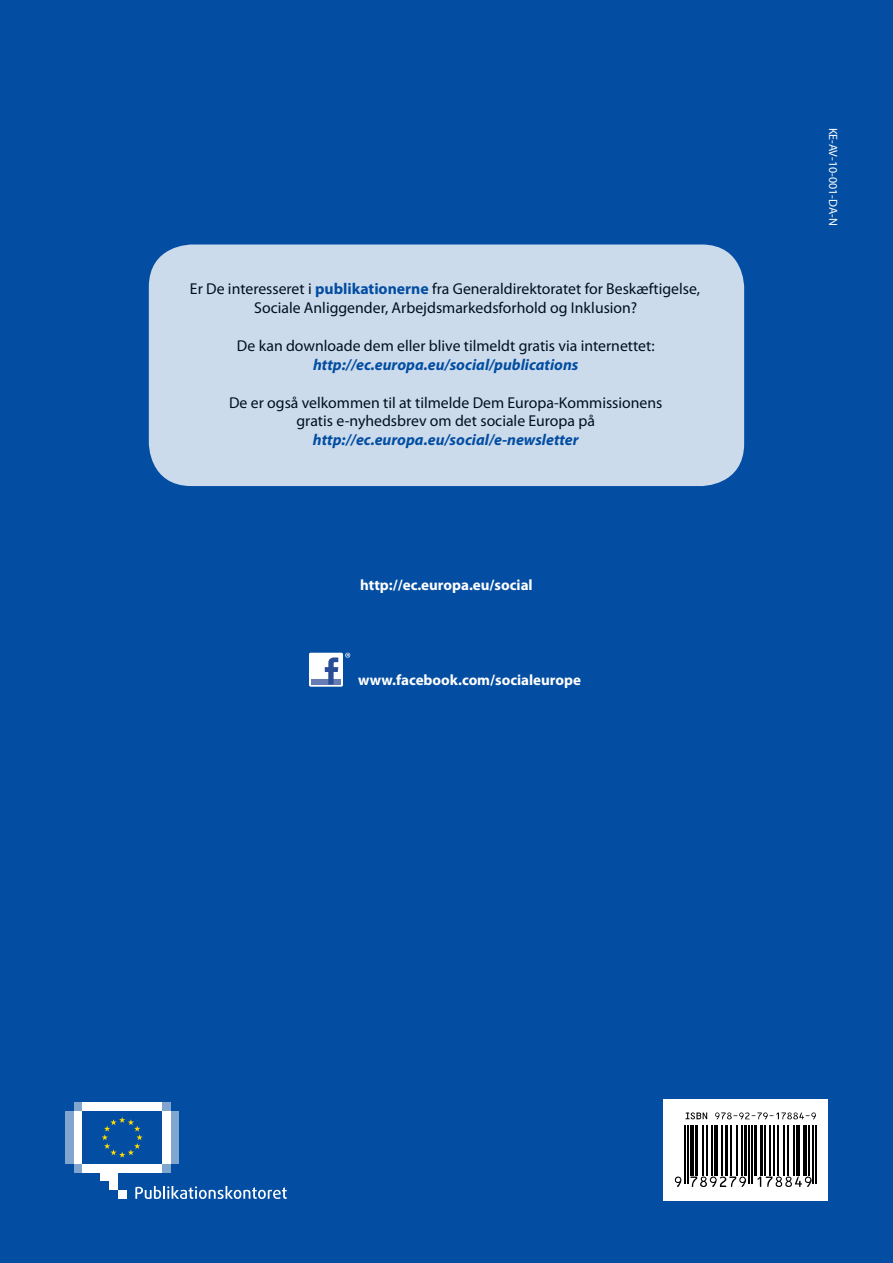
<style>
.page{position:relative;width:893px;height:1263px;background:#034ea2}
.page>*{position:absolute;margin:0;border:0;box-sizing:border-box;transform-origin:0 0}
.t1{font:15.75px/18.9px "Myriad Pro";color:#000;text-align:center}
.t2{font:italic 700 15.75px "Myriad Pro";color:#034ea2}
.t3{font:700 15px "Myriad Pro";color:#fff}
.t4{font:12px "Myriad Pro";letter-spacing:-.005em;color:#fff}
.s1{font-weight:700;color:#034ea2}
</style>
<div class="page">
<svg style="left:74px;top:1163px;width:97px;height:9px"></svg>
<svg style="left:74px;top:1102px;width:97px;height:9px"></svg>
<div style="left:83px;top:1102px;width:79px;height:9px;background:#fff"></div>
<div style="left:83px;top:1163px;width:79px;height:9px;background:#fff"></div>
<div style="left:162px;top:1111px;width:9px;height:52px;background:#fff"></div>
<div style="left:171px;top:1111px;width:8px;height:52px;background:#80a6d0"></div>
<div style="left:74px;top:1111px;width:9px;height:52px;background:#fff"></div>
<div style="left:65px;top:1111px;width:9px;height:52px;background:#80a6d0"></div>
<div style="left:100px;top:1163px;width:18px;height:18px;background:#fff"></div>
<div style="left:109px;top:1163px;width:9px;height:27px;background:#fff"></div>
<div style="left:118px;top:1190px;width:9px;height:9px;background:#fff"></div>
<svg style="left:102px;top:1117px;width:41px;height:40px"></svg>
<svg style="left:135px;top:1186px;width:152px;height:13px"></svg>
<div style="left:663px;top:1099px;width:165px;height:101px;background:#fff"></div>
<div style="left:309px;top:653px;width:34px;height:34px;background:#fff;border-radius:2px"></div>
<div style="left:311px;top:679px;width:30px;height:5px;background:#677bb4"></div>
<svg style="left:325px;top:657px;width:13px;height:27px"></svg>
<svg style="left:345px;top:653px;width:5px;height:5px"></svg>
<div style="left:149px;top:244px;width:595px;height:242px;background:#ccdbec;border-radius:43px"></div>
<hr style="left:685px;top:1125px;width:1px;height:59px;background:#000">
<hr style="left:687px;top:1125px;width:2px;height:59px;background:#000">
<hr style="left:690px;top:1125px;width:4px;height:50px;background:#000">
<hr style="left:695px;top:1125px;width:3px;height:50px;background:#000">
<hr style="left:703px;top:1125px;width:1px;height:50px;background:#000">
<hr style="left:707px;top:1125px;width:1px;height:50px;background:#000">
<hr style="left:711px;top:1125px;width:1px;height:50px;background:#000">
<hr style="left:714px;top:1125px;width:4px;height:50px;background:#000">
<hr style="left:721px;top:1125px;width:1px;height:50px;background:#000">
<hr style="left:725px;top:1125px;width:2px;height:50px;background:#000">
<hr style="left:731px;top:1125px;width:1px;height:50px;background:#000">
<hr style="left:736px;top:1125px;width:1px;height:50px;background:#000">
<hr style="left:741px;top:1125px;width:2px;height:50px;background:#000">
<hr style="left:744px;top:1125px;width:3px;height:50px;background:#000">
<hr style="left:749px;top:1125px;width:1px;height:59px;background:#000">
<hr style="left:752px;top:1125px;width:1px;height:59px;background:#000">
<hr style="left:754px;top:1125px;width:3px;height:50px;background:#000">
<hr style="left:760px;top:1125px;width:2px;height:50px;background:#000">
<hr style="left:764px;top:1125px;width:1px;height:50px;background:#000">
<hr style="left:770px;top:1125px;width:1px;height:50px;background:#000">
<hr style="left:774px;top:1125px;width:1px;height:50px;background:#000">
<hr style="left:778px;top:1125px;width:1px;height:50px;background:#000">
<hr style="left:784px;top:1125px;width:1px;height:50px;background:#000">
<hr style="left:788px;top:1125px;width:1px;height:50px;background:#000">
<hr style="left:793px;top:1125px;width:1px;height:50px;background:#000">
<hr style="left:796px;top:1125px;width:4px;height:50px;background:#000">
<hr style="left:803px;top:1125px;width:4px;height:50px;background:#000">
<hr style="left:808px;top:1125px;width:2px;height:50px;background:#000">
<hr style="left:813px;top:1125px;width:1px;height:59px;background:#000">
<hr style="left:816px;top:1125px;width:1px;height:59px;background:#000">
<svg style="left:685px;top:1112px;width:22px;height:7px"></svg>
<svg style="left:715px;top:1112px;width:101px;height:7px"></svg>
<svg style="left:675px;top:1176px;width:7px;height:11px"></svg>
<svg style="left:690px;top:1176px;width:56px;height:11px"></svg>
<svg style="left:757px;top:1176px;width:55px;height:11px"></svg>
<p class="t1" style="left:190px;top:279px;width:512px">Er De interesseret i <span class="s1">publikationerne</span> fra Generaldirektoratet for Beskæftigelse,<br>Sociale Anliggender, Arbejdsmarkedsforhold og Inklusion?</p>
<p class="t1" style="left:237px;top:336px;width:419px">De kan downloade dem eller blive tilmeldt gratis via internettet:</p>
<p class="t2" style="left:313px;top:354px;width:267px">http://ec.europa.eu/social/publications</p>
<p class="t1" style="left:229px;top:393px;width:435px">De er også velkommen til at tilmelde Dem Europa-Kommissionens gratis e-nyhedsbrev om det sociale Europa på</p>
<p class="t2" style="left:313px;top:430px;width:267px">http://ec.europa.eu/social/e-newsletter</p>
<p class="t3" style="left:360px;top:575px;width:174px">http://ec.europa.eu/social</p>
<p class="t3" style="left:358px;top:670px;width:225px">www.facebook.com/socialeurope</p>
<p class="t4" style="left:841px;top:128px;width:99px;rotate:90deg">KE-AV-10-001-DA-N</p>
</div>
